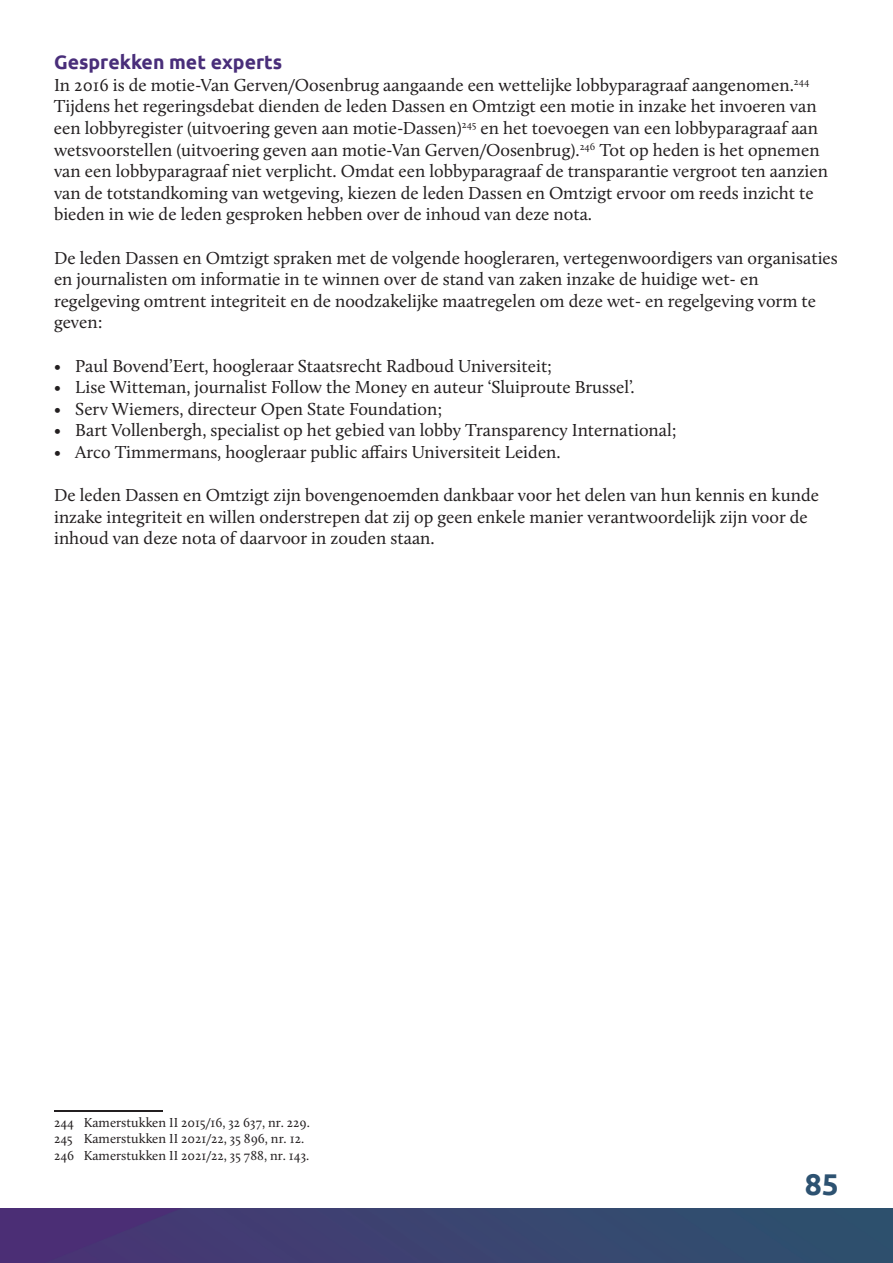
<style>
.page{position:relative;width:893px;height:1263px;background:#fff}
.page>*{position:absolute;margin:0;border:0;box-sizing:border-box;transform-origin:0 0}
.t1{font:700 30px "Ubuntu";color:#2d5271}
.t2{font:700 19.5px "Ubuntu";color:#492e7a}
.t3{font:18px/21.6px "Calluna";color:#231f20}
.t4{font:13.5px/16.2px "Calluna";color:#231f20}
</style>
<div class="page">
<img style="left:0;top:1209px;width:893px;height:54px">
<hr style="left:54px;top:1110px;width:108px;height:2px;background:#231f20">
<p class="t2" style="left:54px;top:51px;width:230px">Gesprekken met experts</p>
<p class="t3" style="left:54px;top:74px;width:776px">In 2016 is de motie-Van Gerven/Oosenbrug aangaande een wettelijke lobbyparagraaf aangenomen.<sup>244<br></sup>Tijdens het regeringsdebat dienden de leden Dassen en Omtzigt een motie in inzake het invoeren van een lobbyregister (uitvoering geven aan motie-Dassen)<sup>245</sup> en het toevoegen van een lobbyparagraaf aan wetsvoorstellen (uitvoering geven aan motie-Van Gerven/Oosenbrug).<sup>246</sup> Tot op heden is het opnemen van een lobbyparagraaf niet verplicht. Omdat een lobbyparagraaf de transparantie vergroot ten aanzien van de totstandkoming van wetgeving, kiezen de leden Dassen en Omtzigt ervoor om reeds inzicht te bieden in wie de leden gesproken hebben over de inhoud van deze nota.</p>
<p class="t3" style="left:54px;top:247px;width:785px">De leden Dassen en Omtzigt spraken met de volgende hoogleraren, vertegenwoordigers van organisaties en journalisten om informatie in te winnen over de stand van zaken inzake de huidige wet- en regelgeving omtrent integriteit en de noodzakelijke maatregelen om deze wet- en regelgeving vorm te geven:</p>
<p class="t3" style="left:54px;top:355px;width:500px">• Paul Bovend’Eert, hoogleraar Staatsrecht Radboud Universiteit;</p>
<p class="t3" style="left:54px;top:376px;width:582px">• Lise Witteman, journalist Follow the Money en auteur ‘Sluiproute Brussel’.</p>
<p class="t3" style="left:54px;top:398px;width:390px">• Serv Wiemers, directeur Open State Foundation;</p>
<p class="t3" style="left:54px;top:419px;width:624px">• Bart Vollenbergh, specialist op het gebied van lobby Transparency International;</p>
<p class="t3" style="left:54px;top:441px;width:508px">• Arco Timmermans, hoogleraar public affairs Universiteit Leiden.</p>
<p class="t3" style="left:54px;top:484px;width:767px">De leden Dassen en Omtzigt zijn bovengenoemden dankbaar voor het delen van hun kennis en kunde inzake integriteit en willen onderstrepen dat zij op geen enkele manier verantwoordelijk zijn voor de inhoud van deze nota of daarvoor in zouden staan.</p>
<p class="t4" style="left:54px;top:1114px;width:257px">244 Kamerstukken II 2015/16, 32 637, nr. 229.<br>245 Kamerstukken II 2021/22, 35 896, nr. 12.<br>246 Kamerstukken II 2021/22, 35 788, nr. 143.</p>
<h1 class="t1" style="left:805px;top:1167px;width:36px">85</h1>
</div>
